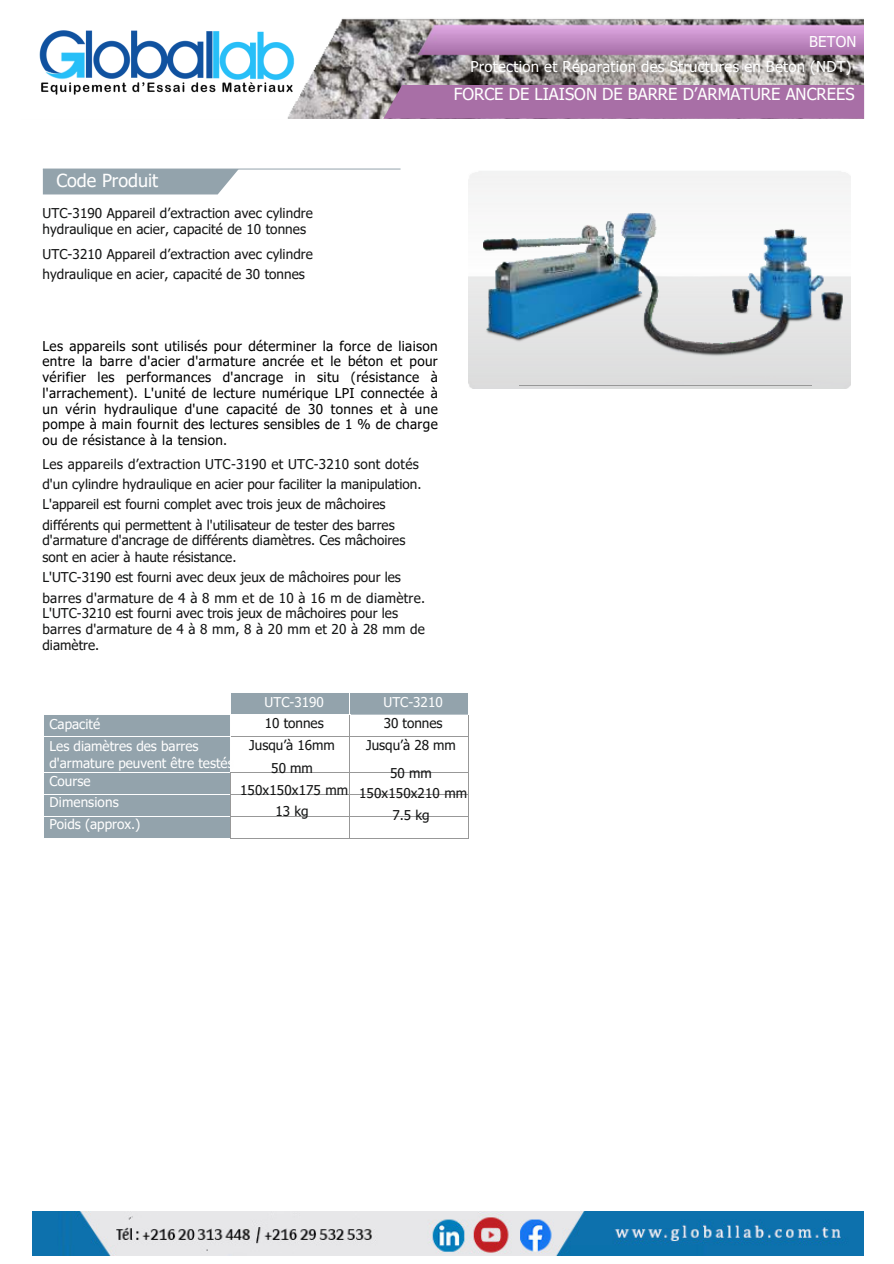
<style>
.page{position:relative;width:894px;height:1264px;background:#fff}
.page>*{position:absolute;margin:0;border:0;box-sizing:border-box;transform-origin:0 0}
.t1{font:18px "Tahoma";color:#fefefe}
.t2{font:16.5px "Tahoma";color:#fefefe}
.t3{font:15px/24.8px "Tahoma";letter-spacing:.015em;color:#fefefe}
.t4{font:13.5px/21.3px "Tahoma";color:#141515;text-align:center}
.t5{font:13.5px/15.8px "Tahoma";letter-spacing:.025em;color:#000;text-align:justify}
.t6{font:13.5px/21.3px "Tahoma";color:#fefefe}
.t7{font:13.5px "Tahoma";letter-spacing:.02em;color:#141515}
.t8{font:13.5px "Tahoma";letter-spacing:.025em;color:#141515}
.s1{color:#141515}
.s2{color:#fefefe}
</style>
<div class="page">
<img style="left:287px;top:18px;width:576px;height:101px">
<div style="left:43px;top:170px;width:195px;height:24px;background:#93a3ac"></div>
<hr style="left:43px;top:169px;width:357px;height:1px;background:#93a3ac">
<svg style="left:383px;top:55px;width:480px;height:64px;background:#9c7d98"></svg>
<hr style="left:231px;top:711px;width:118px;height:3px;background:#93a3ac">
<div style="left:231px;top:693px;width:118px;height:18px;background:#93a3ac"></div>
<hr style="left:350px;top:711px;width:118px;height:3px;background:#93a3ac">
<div style="left:350px;top:693px;width:118px;height:18px;background:#93a3ac"></div>
<hr style="left:44px;top:734px;width:187px;height:2px;background:#93a3ac">
<div style="left:44px;top:715px;width:187px;height:19px;background:#93a3ac"></div>
<div style="left:44px;top:736px;width:187px;height:19px;background:#93a3ac"></div>
<div style="left:44px;top:755px;width:187px;height:17px;background:#93a3ac"></div>
<hr style="left:44px;top:736px;width:187px;height:1px;background:#fefefe">
<hr style="left:231px;top:736px;width:118px;height:1px;background:#989898">
<svg style="left:349px;top:715px;width:1px;height:21px"></svg>
<hr style="left:350px;top:736px;width:118px;height:1px;background:#989898">
<svg style="left:468px;top:715px;width:1px;height:21px"></svg>
<hr style="left:231px;top:736px;width:1px;height:36px;background:#fefefe">
<hr style="left:349px;top:736px;width:1px;height:36px;background:#989898">
<hr style="left:468px;top:736px;width:1px;height:36px;background:#989898">
<hr style="left:44px;top:790px;width:187px;height:3px;background:#93a3ac">
<div style="left:44px;top:772px;width:187px;height:18px;background:#93a3ac"></div>
<hr style="left:44px;top:772px;width:187px;height:1px;background:#fefefe">
<hr style="left:231px;top:772px;width:118px;height:1px;background:#989898">
<hr style="left:350px;top:772px;width:118px;height:1px;background:#989898">
<hr style="left:44px;top:812px;width:187px;height:3px;background:#93a3ac">
<div style="left:44px;top:794px;width:187px;height:18px;background:#93a3ac"></div>
<hr style="left:231px;top:793px;width:118px;height:1px;background:#989898">
<hr style="left:350px;top:793px;width:118px;height:1px;background:#989898">
<hr style="left:44px;top:834px;width:187px;height:4px;background:#93a3ac">
<div style="left:44px;top:816px;width:187px;height:18px;background:#93a3ac"></div>
<hr style="left:231px;top:815px;width:118px;height:1px;background:#989898">
<hr style="left:350px;top:815px;width:118px;height:1px;background:#989898">
<hr style="left:231px;top:838px;width:118px;height:1px;background:#989898">
<svg style="left:349px;top:772px;width:1px;height:67px"></svg>
<hr style="left:350px;top:838px;width:118px;height:1px;background:#989898">
<svg style="left:468px;top:772px;width:1px;height:67px"></svg>
<img style="left:468px;top:171px;width:383px;height:218px">
<hr style="left:519px;top:385px;width:292px;height:1px;background:#989898">
<img style="left:39px;top:28px;width:256px;height:80px">
<img style="left:33px;top:1211px;width:830px;height:44px">
<p class="t3" style="left:470px;top:29px;width:387px;text-indent:338px">BETON<br>Protection et Réparation des Structures en Béton (NDT)</p>
<p class="t2" style="left:453px;top:84px;width:402px">FORCE DE LIAISON DE BARRE D’ARMATURE ANCREES</p>
<p class="t1" style="left:56px;top:169px;width:103px">Code Produit</p>
<h1 class="t4" style="left:42px;top:205px;width:272px;line-height:15.8px;text-align:left">UTC-3190 Appareil d’extraction avec cylindre hydraulique en acier, capacité de 10 tonnes</h1>
<p class="t4" style="left:42px;top:243px;width:272px">UTC-3210 Appareil d’extraction avec cylindre</p>
<h2 class="t4" style="left:42px;top:263px;width:264px">hydraulique en acier, capacité de 30 tonnes</h2>
<p class="t5" style="left:42px;top:337px;width:396px">Les appareils sont utilisés pour déterminer la force de liaison entre la barre d'acier d'armature ancrée et le béton et pour vérifier les performances d'ancrage in situ <span class="s1">(</span>résistance à l'arrachement)<span class="s1">.</span> L'unité de lecture numérique LPI connectée à un vérin hydraulique d'une capacité de 30 tonnes et à une pompe à main fournit des lectures sensibles de 1 % de charge ou de résistance à la tension<span class="s1">.</span></p>
<p class="t7" style="left:42px;top:455px;width:377px">Les appareils d’extraction UTC-3190 et UTC-3210 sont dotés</p>
<p class="t4" style="left:42px;top:473px;width:380px">d'un cylindre hydraulique en acier pour faciliter la manipulation.</p>
<p class="t4" style="left:42px;top:493px;width:344px">L'appareil est fourni complet avec trois jeux de mâchoires</p>
<p class="t4" style="left:42px;top:513px;width:353px">différents qui permettent à l'utilisateur de tester des barres</p>
<p class="t4" style="left:42px;top:529px;width:364px">d'armature d'ancrage de différents diamètres. Ces mâchoires</p>
<p class="t4" style="left:42px;top:546px;width:195px">sont en acier à haute résistance.</p>
<p class="t4" style="left:42px;top:566px;width:360px">L'UTC-3190 est fourni avec deux jeux de mâchoires pour les</p>
<p class="t8" style="left:42px;top:589px;width:384px">barres d'armature de 4 à 8 mm et de 10 à 16 m de diamètre.</p>
<p class="t4" style="left:42px;top:602px;width:357px">L'UTC-3210 est fourni avec trois jeux de mâchoires pour les</p>
<p class="t4" style="left:42px;top:618px;width:384px">barres d'armature de 4 à 8 mm, 8 à 20 mm et 20 à 28 mm de</p>
<p class="t4" style="left:42px;top:634px;width:58px">diamètre.</p>
<p class="t6" style="left:50px;top:713px;width:150px">Capacité<br>Les diamètres des barres</p>
<p class="t6" style="left:50px;top:751px;width:186px">d'armature peuvent être testés</p>
<p class="t6" style="left:50px;top:769px;width:42px">Course</p>
<p class="t6" style="left:50px;top:791px;width:71px">Dimensions</p>
<p class="t6" style="left:50px;top:812px;width:92px">Poids (approx.)</p>
<p class="t4" style="left:249px;top:690px;width:87px"><span class="s2">UTC-3190<br></span>10 tonnes<br>Jusqu’à 16mm</p>
<p class="t4" style="left:271px;top:757px;width:43px">50 mm</p>
<p class="t4" style="left:240px;top:778px;width:109px">150x150x175 mm</p>
<p class="t4" style="left:275px;top:800px;width:35px">13 kg</p>
<p class="t4" style="left:366px;top:691px;width:91px"><span class="s2">UTC-3210<br></span>30 tonnes<br>Jusqu’à 28 mm</p>
<p class="t4" style="left:390px;top:761px;width:43px">50 mm</p>
<p class="t4" style="left:359px;top:782px;width:109px">150x150x210 mm</p>
<p class="t4" style="left:392px;top:803px;width:39px">7.5 kg</p>
</div>
